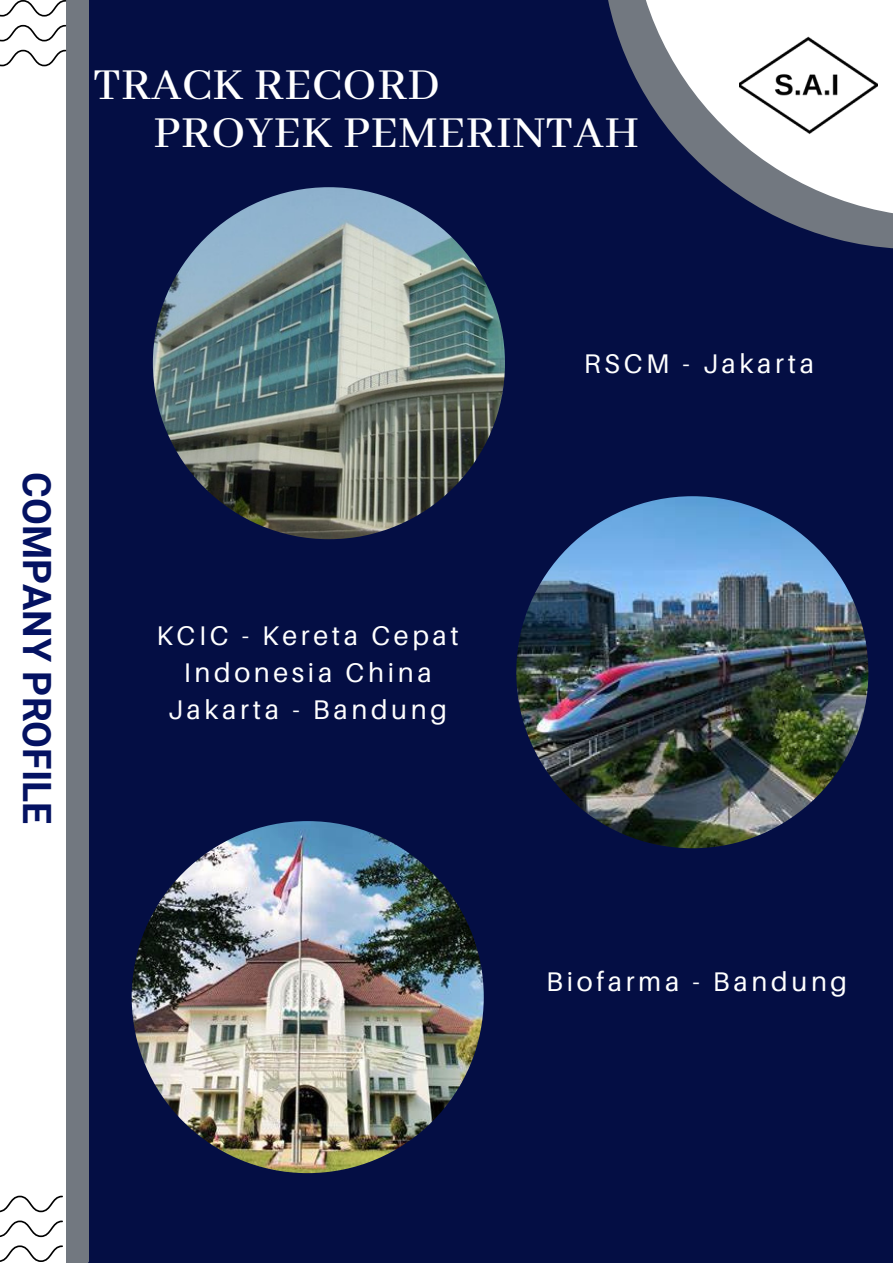
<style>
.page{position:relative;width:893px;height:1264px;background:#fff}
.page>*{position:absolute;margin:0;border:0;box-sizing:border-box;transform-origin:0 0}
.t1{font:500 49.5px/48.3px "Abhaya Libre";letter-spacing:.015em;color:#fff}
.t2{font:700 39px "Roboto";color:#041262}
.t3{font:27px/37px "Aileron";letter-spacing:.135em;color:#fff;text-align:center}
</style>
<div class="page">
<div style="left:0;top:0;width:892px;height:1262px;background:#040e44"></div>
<img style="left:153px;top:187px;width:352px;height:352px;border-radius:50%">
<img style="left:132px;top:821px;width:351px;height:352px;border-radius:50%">
<div style="left:66px;top:0;width:23px;height:1262px;background:#727880"></div>
<div style="left:0;top:66px;width:66px;height:1196px;background:#fff"></div>
<svg style="left:0;top:0;width:66px;height:66px;background:#e6e6e6"></svg>
<svg style="left:0;top:1195px;width:63px;height:66px;background:#e6e6e6"></svg>
<svg style="left:608px;top:0;width:284px;height:249px"></svg>
<svg style="left:631px;top:0;width:261px;height:217px"></svg>
<img style="left:739px;top:20px;width:138px;height:138px">
<img style="left:516px;top:496px;width:352px;height:352px;border-radius:50%">
<h1 class="t1" style="left:153px;top:62px;width:487px;text-indent:-60px">TRACK RECORD<br>PROYEK PEMERINTAH</h1>
<h2 class="t2" style="left:59px;top:472px;width:353px;rotate:90deg">COMPANY PROFILE</h2>
<p class="t3" style="left:584px;top:344px;width:232px">RSCM - Jakarta</p>
<p class="t3" style="left:156px;top:616px;width:304px">KCIC - Kereta Cepat<br>Indonesia China<br>Jakarta - Bandung</p>
<p class="t3" style="left:546px;top:962px;width:302px">Biofarma - Bandung</p>
</div>
